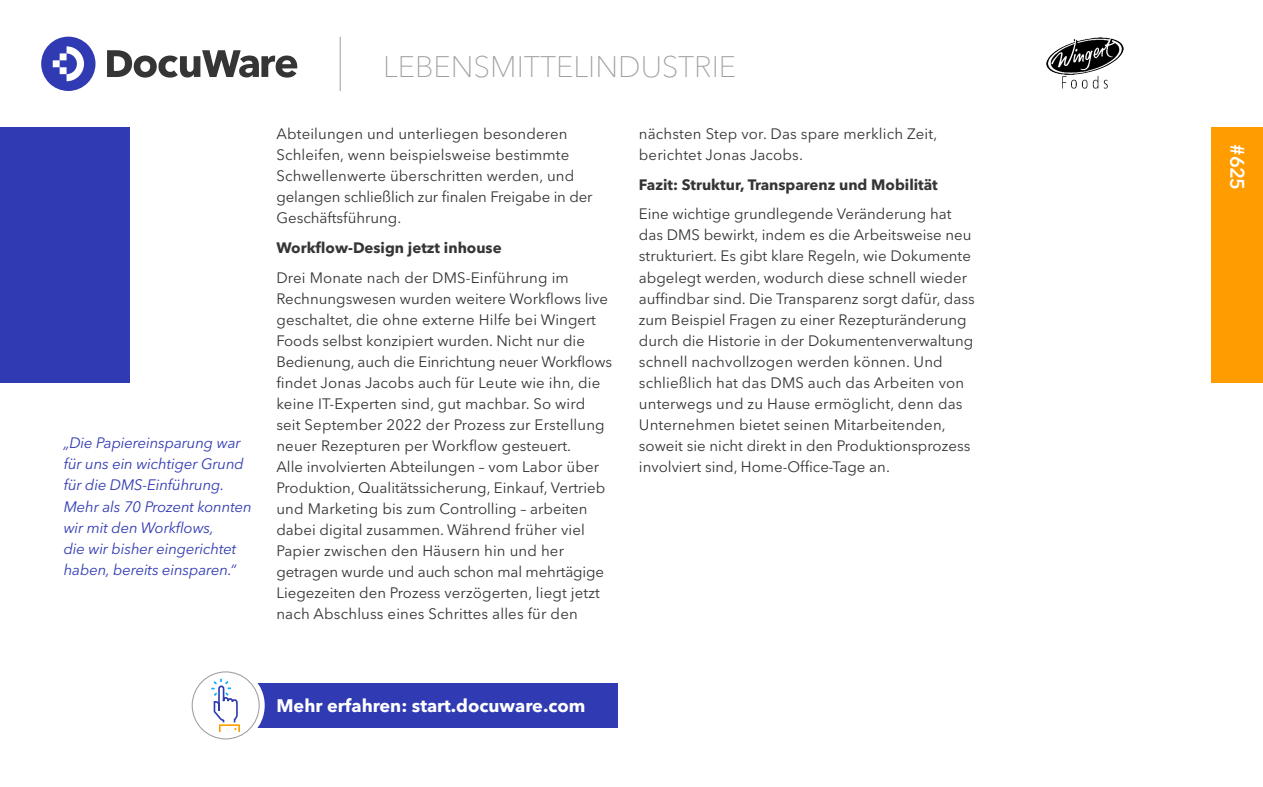
<style>
.page{position:relative;width:1263px;height:787px;background:#fff}
.page>*{position:absolute;margin:0;border:0;box-sizing:border-box;transform-origin:0 0}
.t1{font:100 29.4px "Avenir Next LT Pro";color:#9e9e9e}
.t2{font:600 19.5px "Avenir Next LT Pro";color:#fff}
.t3{font:700 18px "Avenir Next LT Pro";color:#fff}
.t4{font:15px/21px "Avenir Next LT Pro";color:#353535}
.t5{font:italic 15px/21px "Avenir Next LT Pro";letter-spacing:-.01em;color:#303ab2}
.t6{font:700 15px "Avenir Next LT Pro";color:#353535}
</style>
<div class="page">
<svg style="left:41px;top:37px;width:55px;height:54px"></svg>
<svg style="left:107px;top:50px;width:190px;height:28px"></svg>
<hr style="left:340px;top:37px;width:1px;height:54px;background:#9e9e9e">
<div style="left:1212px;top:128px;width:51px;height:255px;background:#ff9d00"></div>
<div style="left:0;top:128px;width:130px;height:255px;background:#303ab2"></div>
<div style="left:255px;top:683px;width:363px;height:44px;background:#303ab2"></div>
<div style="left:187px;top:666px;width:78px;height:78px;background:#fff;border-radius:50%"></div>
<div style="left:192px;top:671px;width:68px;height:68px;border:1px solid #9e9e9e;border-radius:50%"></div>
<svg style="left:211px;top:678px;width:29px;height:55px"></svg>
<img style="left:1047px;top:37px;width:77px;height:52px">
<p class="t5" style="left:64px;top:433px;width:189px">„Die Papiereinsparung war für uns ein wichtiger Grund für die DMS-Einführung.<br>Mehr als 70 Prozent konnten wir mit den Workflows,<br>die wir bisher eingerichtet haben, bereits einsparen.“</p>
<h1 class="t1" style="left:383px;top:49px;width:355px">LEBENSMITTELINDUSTRIE</h1>
<p class="t4" style="left:276px;top:124px;width:293px">Abteilungen und unterliegen besonderen</p>
<p class="t4" style="left:276px;top:145px;width:318px">Schleifen, wenn beispielsweise bestimmte Schwellenwerte überschritten werden, und gelangen schließlich zur finalen Freigabe in der Geschäftsführung.</p>
<p class="t6" style="left:276px;top:238px;width:227px">Workflow-Design jetzt inhouse</p>
<p class="t4" style="left:276px;top:267px;width:337px">Drei Monate nach der DMS-Einführung im Rechnungswesen wurden weitere Workflows live geschaltet, die ohne externe Hilfe bei Wingert Foods selbst konzipiert wurden. Nicht nur die Bedienung, auch die Einrichtung neuer Workflows findet Jonas Jacobs auch für Leute wie ihn, die keine IT-Experten sind, gut machbar. So wird seit September 2022 der Prozess zur Erstellung neuer Rezepturen per Workflow gesteuert.<br>Alle involvierten Abteilungen – vom Labor über Produktion, Qualitätssicherung, Einkauf, Vertrieb und Marketing bis zum Controlling – arbeiten dabei digital zusammen. Während früher viel Papier zwischen den Häusern hin und her getragen wurde und auch schon mal mehrtägige Liegezeiten den Prozess verzögerten, liegt jetzt nach Abschluss eines Schrittes alles für den</p>
<p class="t4" style="left:639px;top:124px;width:300px">nächsten Step vor. Das spare merklich Zeit, berichtet Jonas Jacobs.</p>
<p class="t6" style="left:639px;top:175px;width:300px">Fazit: Struktur, Transparenz und Mobilität</p>
<p class="t4" style="left:639px;top:204px;width:337px">Eine wichtige grundlegende Veränderung hat das DMS bewirkt, indem es die Arbeitsweise neu strukturiert. Es gibt klare Regeln, wie Dokumente abgelegt werden, wodurch diese schnell wieder auffindbar sind. Die Transparenz sorgt dafür, dass zum Beispiel Fragen zu einer Rezepturänderung durch die Historie in der Dokumentenverwaltung schnell nachvollzogen werden können. Und schließlich hat das DMS auch das Arbeiten von unterwegs und zu Hause ermöglicht, denn das Unternehmen bietet seinen Mitarbeitenden, soweit sie nicht direkt in den Produktionsprozess involviert sind, Home-Office-Tage an.</p>
<p class="t3" style="left:276px;top:694px;width:311px">Mehr erfahren: start.docuware.com</p>
<h2 class="t2" style="left:1249px;top:144px;width:47px;rotate:90deg">#625</h2>
</div>
